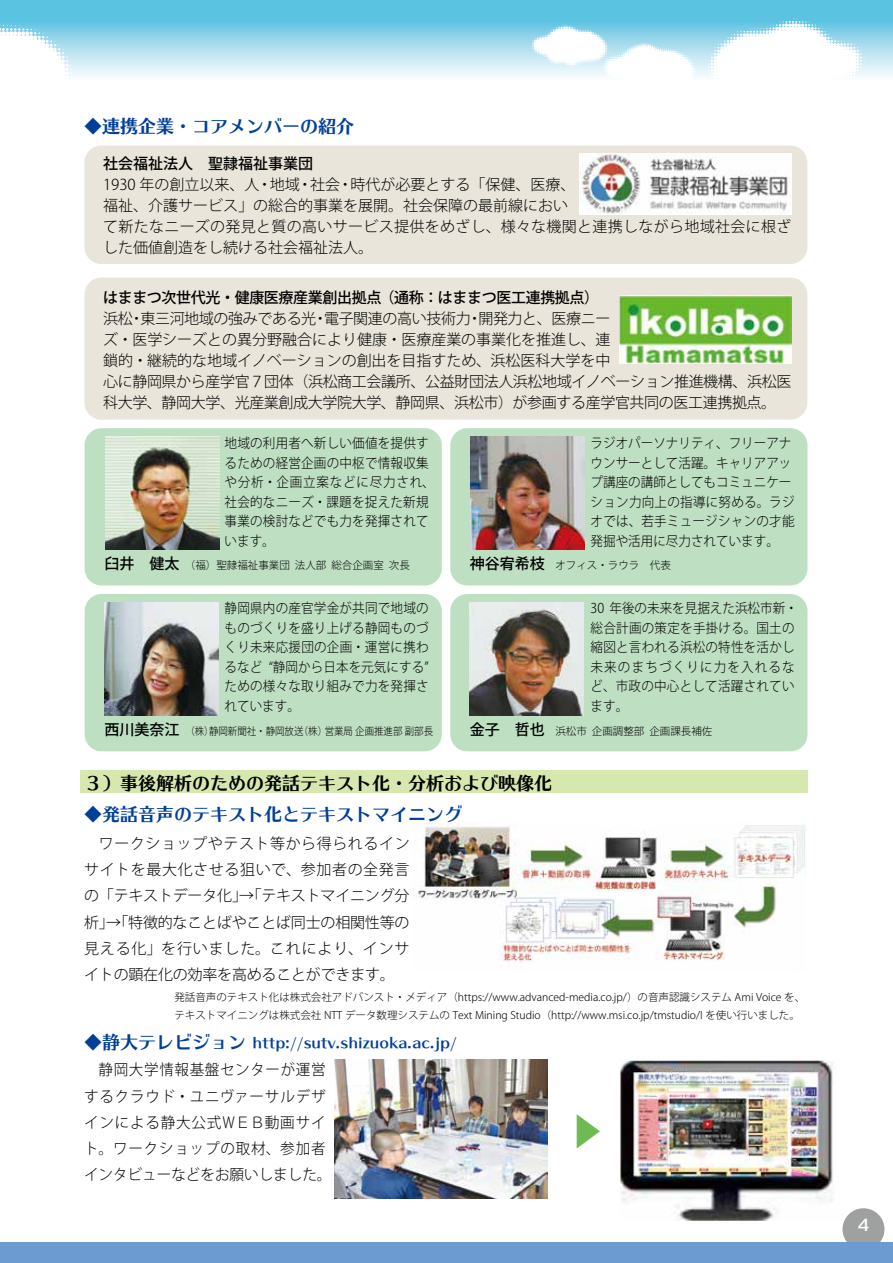
<style>
.page{position:relative;width:893px;height:1263px;background:#fff}
.page>*{position:absolute;margin:0;border:0;box-sizing:border-box;transform-origin:0 0}
.t1{font:300 36px "Koz Go Pro";color:#6dbb51}
.t2{font:18px "UD Typos 515 Std";color:#003f98}
.t3{font:18px "UD Typos 515 Std";color:#000}
.t4{font:500 16.5px "Kakumin Pro";color:#fff}
.t5{font:300 15px/26.2px "Koz Go Pro";color:#000;text-align:justify}
.t6{font:300 15px/21px "Koz Go Pro";letter-spacing:-.025em;color:#000}
.t7{font:300 15px/26.2px "Koz Go Pro";letter-spacing:.045em;color:#000}
.t8{font:500 15px "Koz Go Pro";letter-spacing:-.025em;color:#000}
.t9{font:500 15px "Koz Go Pro";color:#000}
.t10{font:300 13.5px/19.5px "Koz Go Pro";letter-spacing:.015em;color:#000;scale:.93 1}
.t11{font:13.5px "UD Typos 515 Std";color:#003f98}
.t12{font:300 10.5px/18.3px "Koz Go Pro";color:#000}
.t13{font:300 10.5px "Koz Go Pro";color:#000;scale:.9 1}
.s1{font-weight:500;font-size:15px}
.s2{font-size:18px}
</style>
<div class="page">
<div style="left:842px;top:1208px;width:42px;height:42px;background:#9fa0a0;border-radius:50%"></div>
<svg style="left:0;top:0;width:893px;height:76px;background:#8cd3e9"></svg>
<svg style="left:0;top:13px;width:72px;height:63px"></svg>
<svg style="left:531px;top:24px;width:165px;height:52px"></svg>
<svg style="left:708px;top:18px;width:156px;height:58px"></svg>
<div style="left:0;top:1242px;width:893px;height:21px;background:#6c9bd2"></div>
<div style="left:80px;top:771px;width:727px;height:22px;background:#d7e8af"></div>
<div style="left:84px;top:145px;width:723px;height:119px;background:#eae5da;border-radius:17px"></div>
<div style="left:84px;top:277px;width:723px;height:143px;background:#eae5da;border-radius:17px"></div>
<div style="left:450px;top:428px;width:357px;height:157px;background:#bedfc2;border-radius:17px"></div>
<div style="left:85px;top:428px;width:357px;height:157px;background:#bedfc2;border-radius:17px"></div>
<div style="left:450px;top:594px;width:357px;height:157px;background:#bedfc2;border-radius:17px"></div>
<div style="left:85px;top:594px;width:357px;height:157px;background:#bedfc2;border-radius:17px"></div>
<img style="left:579px;top:154px;width:213px;height:60px">
<img style="left:619px;top:296px;width:172px;height:68px">
<img style="left:105px;top:436px;width:114px;height:114px">
<img style="left:105px;top:603px;width:114px;height:113px">
<img style="left:470px;top:436px;width:114px;height:114px">
<img style="left:469px;top:603px;width:114px;height:113px">
<img style="left:414px;top:823px;width:393px;height:139px">
<img style="left:334px;top:1060px;width:213px;height:138px">
<img style="left:620px;top:1060px;width:213px;height:160px">
<h2 class="t2" style="left:84px;top:111px;width:271px">◆連携企業・コアメンバーの紹介</h2>
<p class="t9" style="left:103px;top:154px;width:226px">社会福祉法人　聖隷福祉事業団　</p>
<p class="t5" style="left:103px;top:175px;width:690px;line-height:21px;text-align:left">1930 年の創立以来、人・地域・社会・時代が必要とする「保健、医療、<br>福祉、介護サービス」の総合的事業を展開。社会保障の最前線におい<br>て新たなニーズの発見と質の高いサービス提供をめざし、様々な機関と連携しながら地域社会に根ざした価値創造をし続ける社会福祉法人。</p>
<p class="t8" style="left:103px;top:288px;width:498px">はままつ次世代光・健康医療産業創出拠点 （通称：はままつ医工連携拠点）</p>
<p class="t6" style="left:103px;top:308px;width:690px">浜松・東三河地域の強みである光・電子関連の高い技術力・開発力と、医療ニー<br>ズ・医学シーズとの異分野融合により健康・医療産業の事業化を推進し、連<br>鎖的・継続的な地域イノベーションの創出を目指すため、浜松医科大学を中<br>心に静岡県から産学官７団体（浜松商工会議所、公益財団法人浜松地域イノベーション推進機構、浜松医科大学、静岡大学、光産業創成大学院大学、静岡県、浜松市）が参画する産学官共同の医工連携拠点。</p>
<p class="t10" style="left:225px;top:434px;width:228px">地域の利用者へ新しい価値を提供するための経営企画の中枢で情報収集や分析・企画立案などに尽力され、社会的なニーズ・課題を捉えた新規事業の検討などでも力を発揮されています。</p>
<p class="t10" style="left:591px;top:434px;width:221px">ラジオパーソナリティ、フリーアナウンサーとして活躍。キャリアアップ講座の講師としてもコミュニケーション力向上の指導に努める。ラジオでは、若手ミュージシャンの才能発掘や活用に尽力されています。</p>
<p class="t12" style="left:105px;top:556px;width:307px"><span class="s1">臼井　健太</span>　（福）聖隷福祉事業団 法人部 総合企画室 次長</p>
<p class="t12" style="left:470px;top:556px;width:202px"><span class="s1">神谷宥希枝</span>　オフィス・ラウラ　代表</p>
<p class="t10" style="left:225px;top:599px;width:221px;text-align:justify">静岡県内の産官学金が共同で地域のものづくりを盛り上げる静岡ものづくり未来応援団の企画・運営に携わるなど “静岡から日本を元気にする”ための様々な取り組みで力を発揮されています。</p>
<p class="t10" style="left:591px;top:599px;width:224px">30 年後の未来を見据えた浜松市新・総合計画の策定を手掛ける。国土の縮図と言われる浜松の特性を活かし未来のまちづくりに力を入れるなど、市政の中心として活躍されています。</p>
<p class="t13" style="left:105px;top:724px;width:367px"><span class="s1">西川美奈江</span>（株）静岡新聞社・静岡放送（株）営業局 企画推進部 副部長</p>
<p class="t12" style="left:470px;top:722px;width:244px"><span class="s1">金子　哲也</span>　浜松市 企画調整部 企画課長補佐</p>
<h2 class="t3" style="left:84px;top:768px;width:470px">３）事後解析のための発話テキスト化・分析および映像化</h2>
<h2 class="t2" style="left:84px;top:799px;width:380px">◆発話音声のテキスト化とテキストマイニング</h2>
<p class="t5" style="left:84px;top:830px;width:327px">　ワークショップやテスト等から得られるインサイトを最大化させる狙いで、参加者の全発言の「テキストデータ化」→「テキストマイニング分析」→「特徴的なことばやことば同士の相関性等の見える化」を行いました。これにより、インサイトの顕在化の効率を高めることができます。</p>
<p class="t12" style="left:174px;top:988px;width:632px">発話音声のテキスト化は株式会社アドバンスト・メディア（https://www.advanced-media.co.jp/）の音声認識システム Ami Voice を、テキストマイニングは株式会社 NTT データ数理システムの Text Mining Studio（http://www.msi.co.jp/tmstudio/I を使い行いました。</p>
<p class="t11" style="left:84px;top:1031px;width:374px"><span class="s2">◆静大テレビジョン</span> http://sutv.shizuoka.ac.jp/</p>
<p class="t7" style="left:84px;top:1057px;width:249px">　静岡大学情報基盤センターが運営するクラウド・ユニヴァーサルデザインによる静大公式ＷＥＢ動画サイト。ワークショップの取材、参加者インタビューなどをお願いしました。</p>
<h1 class="t1" style="left:568px;top:1108px;width:37px">▶</h1>
<p class="t4" style="left:858px;top:1212px;width:13px">4</p>
</div>
